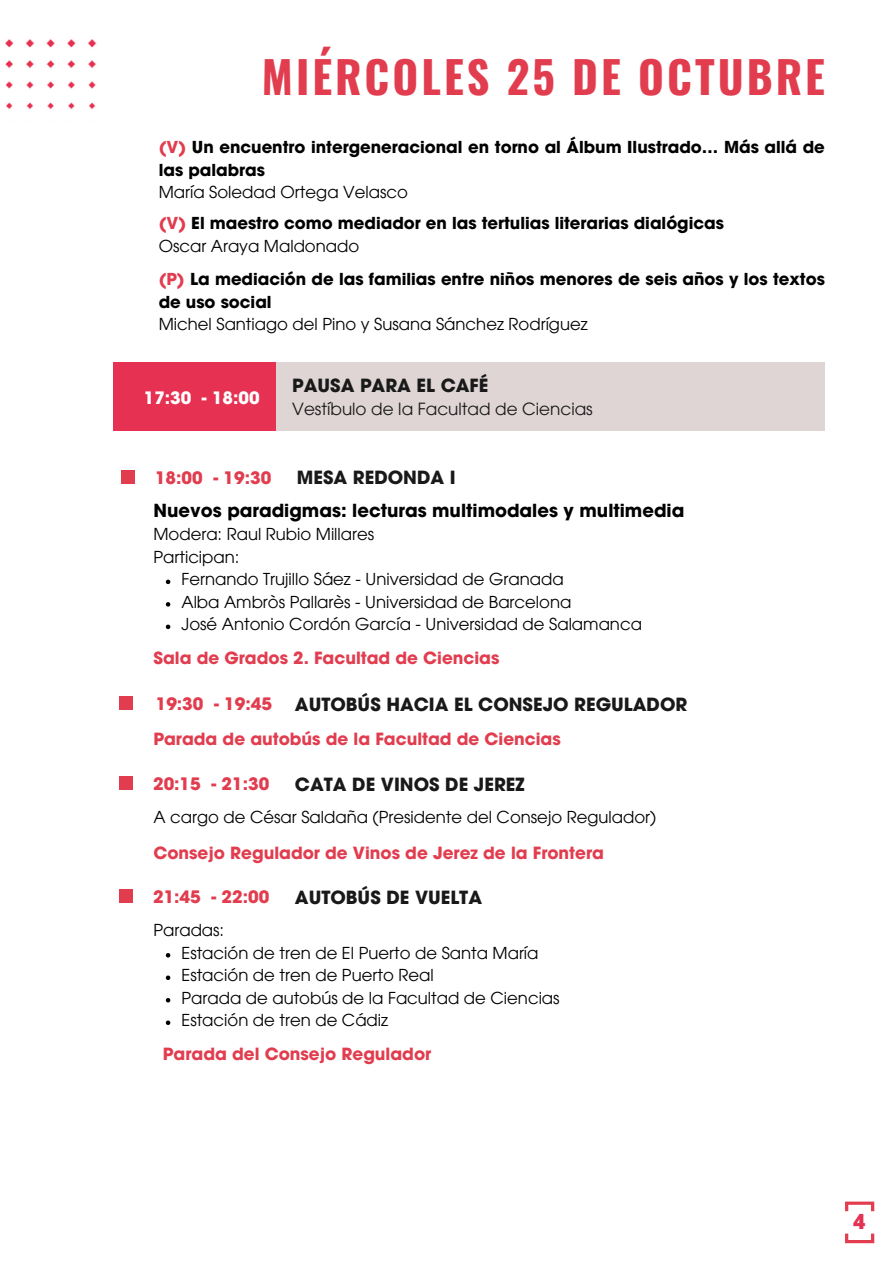
<style>
.page{position:relative;width:893px;height:1264px;background:#fff}
.page>*{position:absolute;margin:0;border:0;box-sizing:border-box;transform-origin:0 0}
.t1{font:700 44.1px "Oswald";letter-spacing:.07em;color:#e13d4f}
.t2{font:800 21px "Open Sans";color:#e33253}
.t3{font:700 18.15px "ITC Avant Garde Pro";color:#191919}
.t4{font:700 18px "ITC Avant Garde Pro";color:#000}
.t5{font:700 17.1px "ITC Avant Garde Pro";color:#e13d4f}
.t6{font:700 17.1px "ITC Avant Garde Pro";color:#fff}
.t7{font:700 16.8px "ITC Avant Garde Pro";color:#e13d4f}
.t8{font:16.8px "ITC Avant Garde Pro";color:#191919}
.t9{font:16.5px "ITC Avant Garde Pro";color:#000}
.t10{font:700 16.5px/22.5px "ITC Avant Garde Pro";color:#000}
.s1{color:#e13d4f}
</style>
<div class="page">
<img style="left:5px;top:39px;width:92px;height:71px">
<div style="left:267px;top:362px;width:557px;height:69px;background:#dfd5d5"></div>
<div style="left:113px;top:362px;width:163px;height:69px;background:#e63152"></div>
<div style="left:121px;top:470px;width:13px;height:13px;background:#e13d4f"></div>
<svg style="left:166px;top:579px;width:4px;height:5px"></svg>
<svg style="left:166px;top:602px;width:4px;height:4px"></svg>
<svg style="left:166px;top:624px;width:4px;height:5px"></svg>
<div style="left:119px;top:696px;width:13px;height:13px;background:#e13d4f"></div>
<div style="left:119px;top:777px;width:13px;height:13px;background:#e13d4f"></div>
<div style="left:119px;top:889px;width:13px;height:13px;background:#e13d4f"></div>
<svg style="left:166px;top:953px;width:4px;height:4px"></svg>
<svg style="left:166px;top:975px;width:4px;height:5px"></svg>
<svg style="left:166px;top:998px;width:4px;height:4px"></svg>
<svg style="left:166px;top:1020px;width:4px;height:5px"></svg>
<svg style="left:845px;top:1201px;width:29px;height:42px"></svg>
<div style="left:850px;top:1209px;width:17px;height:26px;background:#fff"></div>
<p class="t1" style="left:262px;top:42px;width:564px">MIÉRCOLES 25 DE OCTUBRE</p>
<p class="t10" style="left:159px;top:138px;width:667px"><span class="s1">(V)</span> Un encuentro intergeneracional en torno al Álbum Ilustrado… Más allá de las palabras</p>
<p class="t9" style="left:159px;top:186px;width:250px">María Soledad Ortega Velasco</p>
<p class="t10" style="left:159px;top:214px;width:566px"><span class="s1">(V)</span> El maestro como mediador en las tertulias literarias dialógicas</p>
<p class="t9" style="left:159px;top:239px;width:202px">Oscar Araya Maldonado</p>
<p class="t10" style="left:159px;top:270px;width:667px"><span class="s1">(P)</span> La mediación de las familias entre niños menores de seis años y los textos de uso social</p>
<p class="t9" style="left:159px;top:318px;width:430px">Michel Santiago del Pino y Susana Sánchez Rodríguez</p>
<p class="t6" style="left:144px;top:391px;width:117px">17:30 - 18:00</p>
<p class="t3" style="left:292px;top:379px;width:197px">PAUSA PARA EL CAFÉ</p>
<p class="t8" style="left:292px;top:402px;width:302px">Vestíbulo de la Facultad de Ciencias</p>
<p class="t5" style="left:155px;top:471px;width:118px">18:00 - 19:30</p>
<p class="t3" style="left:297px;top:471px;width:160px">MESA REDONDA I</p>
<p class="t4" style="left:153px;top:503px;width:532px">Nuevos paradigmas: lecturas multimodales y multimedia</p>
<p class="t9" style="left:153px;top:528px;width:222px">Modera: Raul Rubio Millares</p>
<p class="t9" style="left:153px;top:550px;width:87px">Participan:</p>
<p class="t9" style="left:181px;top:573px;width:383px">Fernando Trujillo Sáez - Universidad de Granada</p>
<p class="t9" style="left:181px;top:595px;width:391px">Alba Ambròs Pallarès - Universidad de Barcelona</p>
<p class="t9" style="left:181px;top:618px;width:462px">José Antonio Cordón García - Universidad de Salamanca</p>
<p class="t7" style="left:153px;top:651px;width:347px">Sala de Grados 2. Facultad de Ciencias</p>
<p class="t5" style="left:156px;top:697px;width:118px">19:30 - 19:45</p>
<p class="t3" style="left:295px;top:697px;width:394px">AUTOBÚS HACIA EL CONSEJO REGULADOR</p>
<p class="t7" style="left:153px;top:733px;width:409px">Parada de autobús de la Facultad de Ciencias</p>
<p class="t5" style="left:153px;top:777px;width:118px">20:15 - 21:30</p>
<p class="t3" style="left:295px;top:777px;width:231px">CATA DE VINOS DE JEREZ</p>
<p class="t9" style="left:153px;top:811px;width:504px">A cargo de César Saldaña (Presidente del Consejo Regulador)</p>
<p class="t7" style="left:153px;top:846px;width:452px">Consejo Regulador de Vinos de Jerez de la Frontera</p>
<p class="t5" style="left:153px;top:890px;width:118px">21:45 - 22:00</p>
<p class="t3" style="left:295px;top:890px;width:189px">AUTOBÚS DE VUELTA</p>
<p class="t9" style="left:153px;top:923px;width:72px">Paradas:</p>
<p class="t9" style="left:181px;top:946px;width:358px">Estación de tren de El Puerto de Santa María</p>
<p class="t9" style="left:181px;top:968px;width:254px">Estación de tren de Puerto Real</p>
<p class="t9" style="left:181px;top:991px;width:379px">Parada de autobús de la Facultad de Ciencias</p>
<p class="t9" style="left:181px;top:1013px;width:208px">Estación de tren de Cádiz</p>
<p class="t7" style="left:163px;top:1047px;width:270px">Parada del Consejo Regulador</p>
<p class="t2" style="left:853px;top:1206px;width:14px">4</p>
</div>
